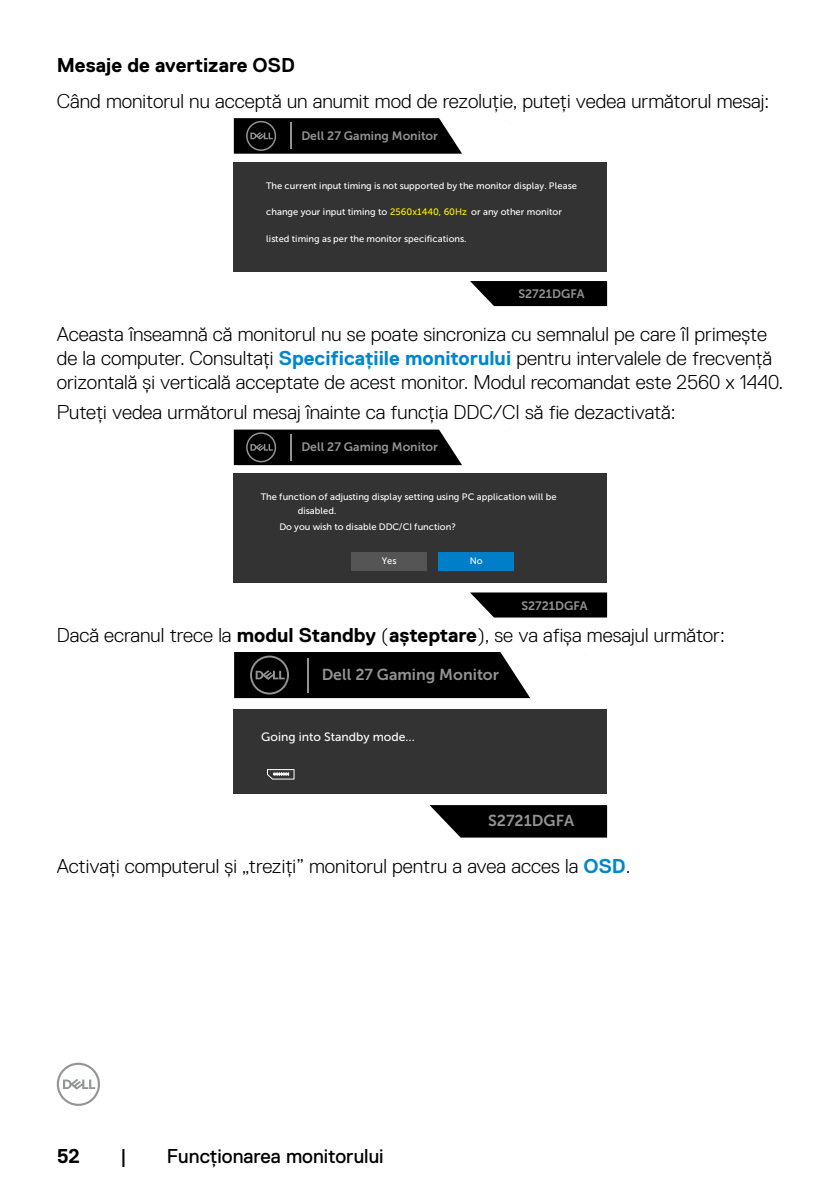
<style>
.page{position:relative;width:840px;height:1191px;background:#fff}
.page>*{position:absolute;margin:0;border:0;box-sizing:border-box;transform-origin:0 0}
.Paragraph{font:300 20px/24px "Dell Replica";color:#000}
.t1{font:20px "Dell Replica";color:#000}
.Head3{font:700 20px "Dell Replica";color:#000}
.t2{font:15.8px "Museo Sans For Dell 700";color:#939393}
.t3{font:12.2px "Museo Sans For Dell 700";color:#939393}
.t4{font:12.2px "Museo Sans For Dell 500";color:#fff}
.t5{font:9.4px/14.4px "Museo Sans For Dell 500";letter-spacing:.005em;color:#fff}
.s1{color:#fff200}
.s2{font-weight:700;color:#0087cb}
.s3{font-weight:700}
</style>
<div class="page">
<svg style="left:57px;top:1062px;width:43px;height:44px"></svg>
<svg style="left:470px;top:281px;width:136px;height:25px;background:#161616"></svg>
<div style="left:233px;top:162px;width:373px;height:109px;background:#333"></div>
<svg style="left:234px;top:118px;width:228px;height:36px;background:#131313"></svg>
<hr style="left:289px;top:122px;width:2px;height:27px;background:#939393">
<svg style="left:470px;top:592px;width:136px;height:25px;background:#1a1a1a"></svg>
<div style="left:233px;top:473px;width:373px;height:110px;background:#333"></div>
<div style="left:438px;top:552px;width:75px;height:19px;background:#007fc8"></div>
<div style="left:351px;top:552px;width:75px;height:19px;background:#555"></div>
<svg style="left:234px;top:429px;width:228px;height:36px;background:#141414"></svg>
<hr style="left:289px;top:434px;width:2px;height:27px;background:#939393">
<svg style="left:429px;top:805px;width:177px;height:32px;background:#171717"></svg>
<div style="left:233px;top:709px;width:373px;height:85px;background:#333"></div>
<svg style="left:267px;top:769px;width:27px;height:10px"></svg>
<svg style="left:234px;top:652px;width:296px;height:46px;background:#111"></svg>
<hr style="left:306px;top:657px;width:2px;height:35px;background:#939393">
<p class="Head3" style="left:57px;top:54px;width:239px">Mesaje de avertizare OSD</p>
<p class="Paragraph" style="left:57px;top:89px;width:713px">Când monitorul nu acceptă un anumit mod de rezoluție, puteți vedea următorul mesaj:</p>
<p class="t3" style="left:301px;top:129px;width:138px">Dell 27 Gaming Monitor</p>
<p class="t5" style="left:266px;top:178px;width:312px">The current input timing is not supported by the monitor display. Please</p>
<p class="t5" style="left:266px;top:205px;width:297px">change your input timing to <span class="s1">2560x1440, 60Hz</span> or any other monitor</p>
<p class="t5" style="left:266px;top:231px;width:201px">listed timing as per the monitor specifications.</p>
<p class="t3" style="left:518px;top:287px;width:68px">S2721DGFA</p>
<p class="Paragraph" style="left:57px;top:323px;width:727px">Aceasta înseamnă că monitorul nu se poate sincroniza cu semnalul pe care îl primește de la computer. Consultați <span class="s2">Specificațiile monitorului</span> pentru intervalele de frecvență orizontală și verticală acceptate de acest monitor. Modul recomandat este 2560 x 1440.</p>
<p class="Paragraph" style="left:57px;top:400px;width:620px">Puteți vedea următorul mesaj înainte ca funcția DDC/CI să fie dezactivată:</p>
<p class="t3" style="left:301px;top:440px;width:138px">Dell 27 Gaming Monitor</p>
<p class="t5" style="left:298px;top:489px;width:260px;text-indent:-37px">The function of adjusting display setting using PC application will be disabled.</p>
<p class="t5" style="left:279px;top:520px;width:178px">Do you wish to disable DDC/CI function?</p>
<p class="t5" style="left:381px;top:554px;width:16px">Yes</p>
<p class="t5" style="left:469px;top:554px;width:14px">No</p>
<p class="t3" style="left:521px;top:598px;width:68px">S2721DGFA</p>
<p class="Paragraph" style="left:57px;top:623px;width:669px">Dacă ecranul trece la <span class="s3">modul Standby</span> (<span class="s3">așteptare</span>), se va afișa mesajul următor:</p>
<p class="t2" style="left:322px;top:666px;width:178px">Dell 27 Gaming Monitor</p>
<p class="t4" style="left:261px;top:730px;width:155px">Going into Standby mode…</p>
<p class="t2" style="left:488px;top:812px;width:87px">S2721DGFA</p>
<p class="Paragraph" style="left:57px;top:854px;width:575px">Activați computerul și „treziți” monitorul pentru a avea acces la <span class="s2">OSD</span>.</p>
<p class="Head3" style="left:57px;top:1144px;width:25px">52</p>
<p class="t1" style="left:120px;top:1144px;width:8px">|</p>
<p class="t1" style="left:167px;top:1144px;width:218px">Funcționarea monitorului</p>
</div>
